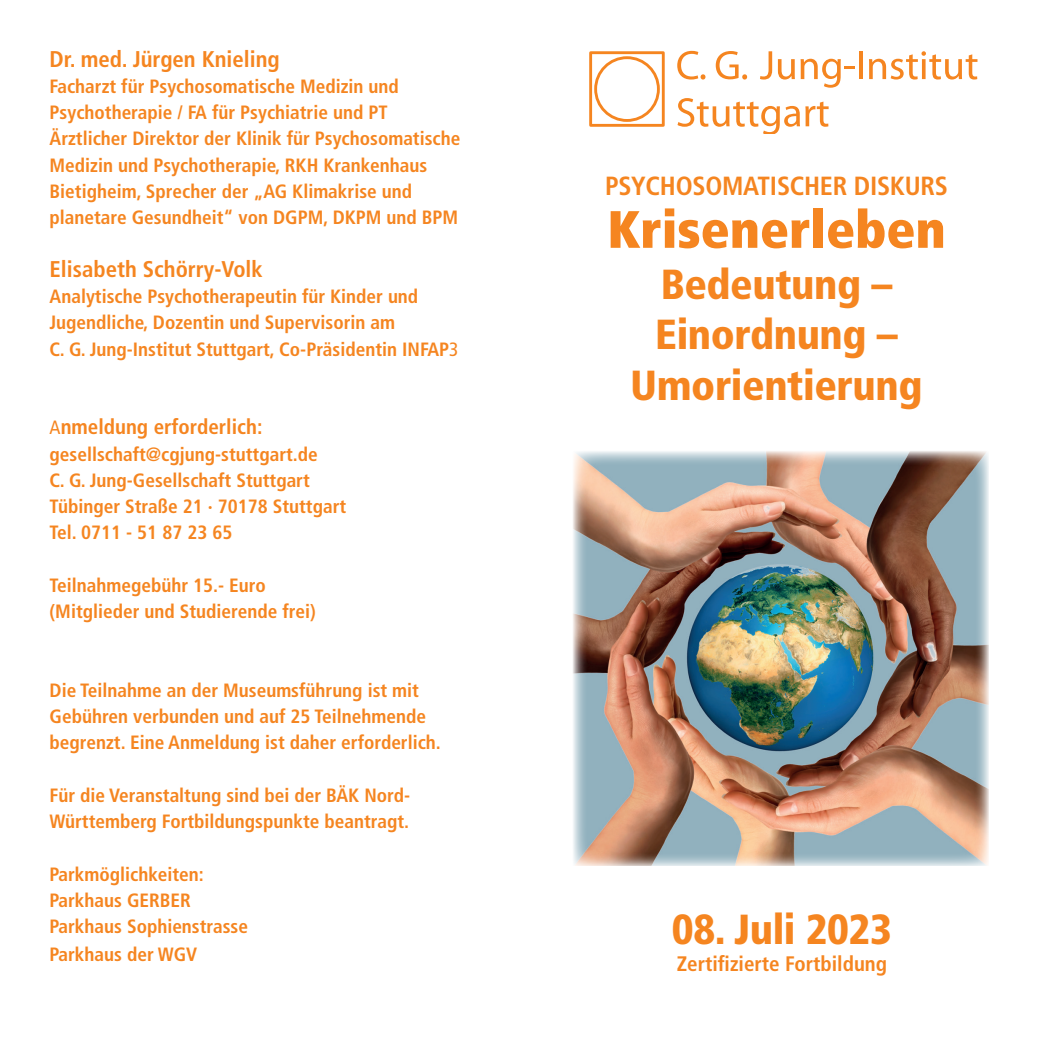
<style>
.page{position:relative;width:1042px;height:1042px;background:#fff}
.page>*{position:absolute;margin:0;border:0;box-sizing:border-box;transform-origin:0 0}
.t1{font:900 condensed 52.5px "Frutiger LT Std";color:#f58520}
.t2{font:900 condensed 42px/50.8px "Frutiger LT Std";letter-spacing:-.01em;color:#f58520;text-align:center}
.t3{font:700 condensed 26.25px "Frutiger LT Std";letter-spacing:-.01em;color:#f58520}
.t4{font:700 condensed 22.75px "Frutiger LT Std";color:#f58520}
.t5{font:700 condensed 21px "Frutiger LT Std";color:#f58520}
.t6{font:700 condensed 19.25px/26.2px "Frutiger LT Std";color:#f58520}
.s1{font-weight:400}
.s2{font-weight:400;font-size:19.25px}
</style>
<div class="page">
<svg style="left:677px;top:51px;width:28px;height:29px"></svg>
<svg style="left:716px;top:51px;width:31px;height:29px"></svg>
<svg style="left:760px;top:51px;width:12px;height:29px"></svg>
<svg style="left:778px;top:59px;width:77px;height:29px"></svg>
<hr style="left:859px;top:51px;width:4px;height:28px;background:#f58520">
<svg style="left:869px;top:51px;width:108px;height:29px"></svg>
<svg style="left:677px;top:98px;width:151px;height:36px"></svg>
<svg style="left:589px;top:51px;width:76px;height:76px"></svg>
<img style="left:573px;top:451px;width:415px;height:415px">
<p class="t4" style="left:50px;top:45px;width:232px">Dr. med. Jürgen Knieling</p>
<p class="t6" style="left:50px;top:73px;width:412px">Facharzt für Psychosomatische Medizin und Psychotherapie / FA für Psychiatrie und PT Ärztlicher Direktor der Klinik für Psychosomatische Medizin und Psychotherapie, RKH Krankenhaus Bietigheim, Sprecher der „AG Klimakrise und planetare Gesundheit“ von DGPM, DKPM und BPM</p>
<p class="t4" style="left:50px;top:255px;width:215px">Elisabeth Schörry-Volk</p>
<p class="t6" style="left:50px;top:283px;width:410px">Analytische Psychotherapeutin für Kinder und<br>Jugendliche, Dozentin und Supervisorin am<br>C. G. Jung-Institut Stuttgart, Co-Präsidentin INFAP<span class="s1">3</span></p>
<p class="t5" style="left:50px;top:414px;width:214px"><span class="s2">A</span>nmeldung erforderlich:</p>
<p class="t6" style="left:50px;top:441px;width:298px">gesellschaft@cgjung-stuttgart.de<br>C. G. Jung-Gesellschaft Stuttgart<br>Tübinger Straße 21 ∙ 70178 Stuttgart<br>Tel. 0711 - 51 87 23 65</p>
<p class="t6" style="left:50px;top:572px;width:268px">Teilnahmegebühr 15.- Euro (Mitglieder und Studierende frei)</p>
<p class="t6" style="left:50px;top:677px;width:393px">Die Teilnahme an der Museumsführung ist mit<br>Gebühren verbunden und auf 25 Teilnehmende begrenzt. Eine Anmeldung ist daher erforderlich.</p>
<p class="t6" style="left:50px;top:782px;width:362px">Für die Veranstaltung sind bei der BÄK Nord-<br>Württemberg Fortbildungspunkte beantragt.</p>
<p class="t6" style="left:50px;top:861px;width:200px">Parkmöglichkeiten:<br>Parkhaus GERBER<br>Parkhaus Sophienstrasse</p>
<p class="t6" style="left:50px;top:941px;width:149px">Parkhaus der WGV</p>
<h3 class="t3" style="left:605px;top:171px;width:344px">PSYCHOSOMATISCHER DISKURS</h3>
<h1 class="t1" style="left:607px;top:197px;width:340px">Krisenerleben</h1>
<h2 class="t2" style="left:630px;top:258px;width:293px">Bedeutung –<br>Einordnung –<br>Umorientierung</h2>
<h2 class="t2" style="left:672px;top:904px;width:221px">08. Juli 2023</h2>
<p class="t5" style="left:677px;top:951px;width:212px">Zertifizierte Fortbildung</p>
</div>
